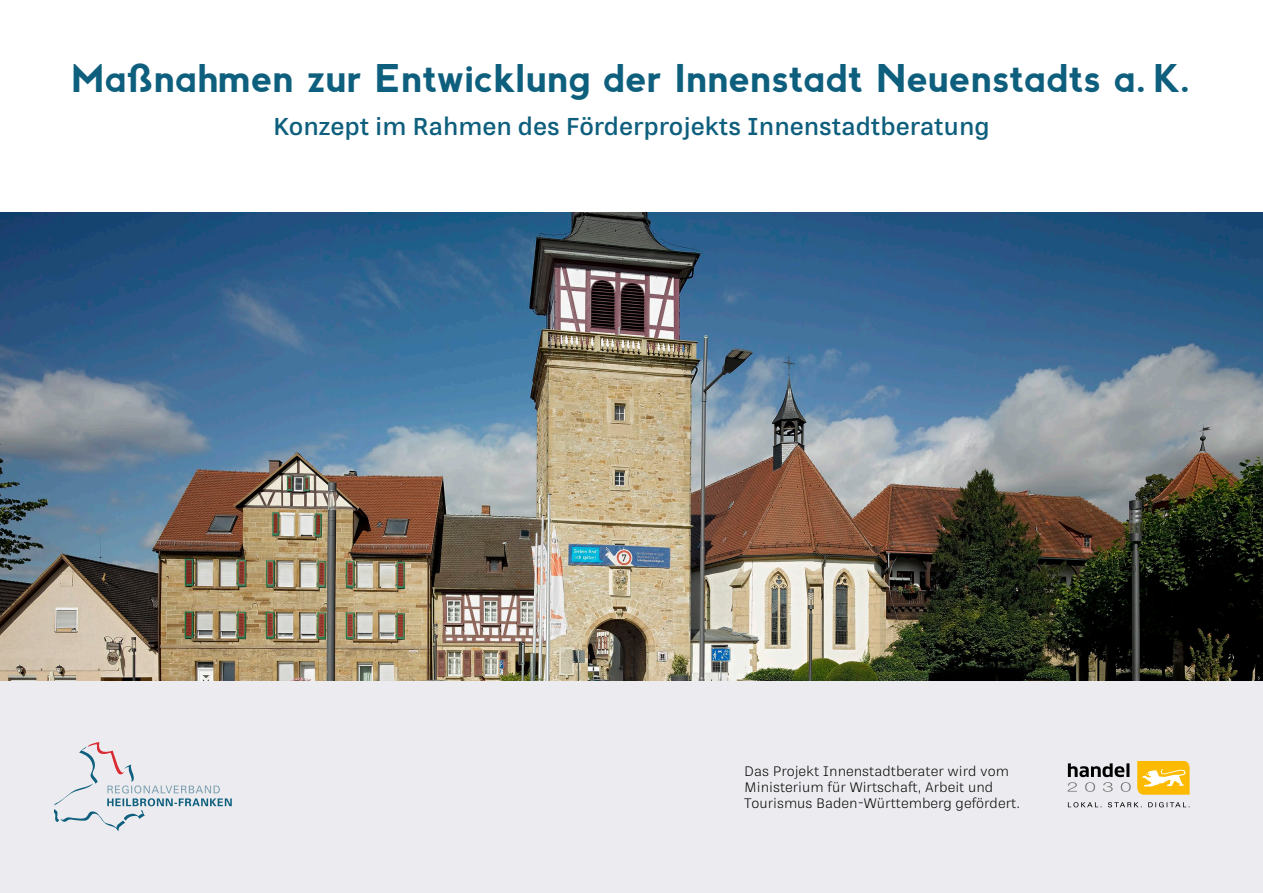
<style>
.page{position:relative;width:1263px;height:893px;background:#fff}
.page>*{position:absolute;margin:0;border:0;box-sizing:border-box;transform-origin:0 0}
.t1{font:38.25px "Abside";color:#0e5f7d}
.t2{font:700 24px "RNS Sisma";color:#0e5f7d}
.t3{font:13.5px/16.2px "RNS Sisma";color:#000}
</style>
<div class="page">
<div style="left:0;top:680px;width:1263px;height:213px;background:#ececf0"></div>
<svg style="left:54px;top:742px;width:178px;height:89px"></svg>
<svg style="left:1068px;top:802px;width:121px;height:5px"></svg>
<svg style="left:1137px;top:761px;width:52px;height:34px;background:#fcc93a"></svg>
<svg style="left:1067px;top:763px;width:64px;height:29px"></svg>
<img style="left:0;top:213px;width:1263px;height:467px">
<h1 class="t1" style="left:71px;top:52px;width:1121px">Maßnahmen zur Entwicklung der Innenstadt Neuenstadts a. K.</h1>
<h2 class="t2" style="left:273px;top:111px;width:718px">Konzept im Rahmen des Förderprojekts Innenstadtberatung</h2>
<p class="t3" style="left:744px;top:763px;width:277px">Das Projekt Innenstadtberater wird vom<br>Ministerium für Wirtschaft, Arbeit und<br>Tourismus Baden-Württemberg gefördert.</p>
</div>
